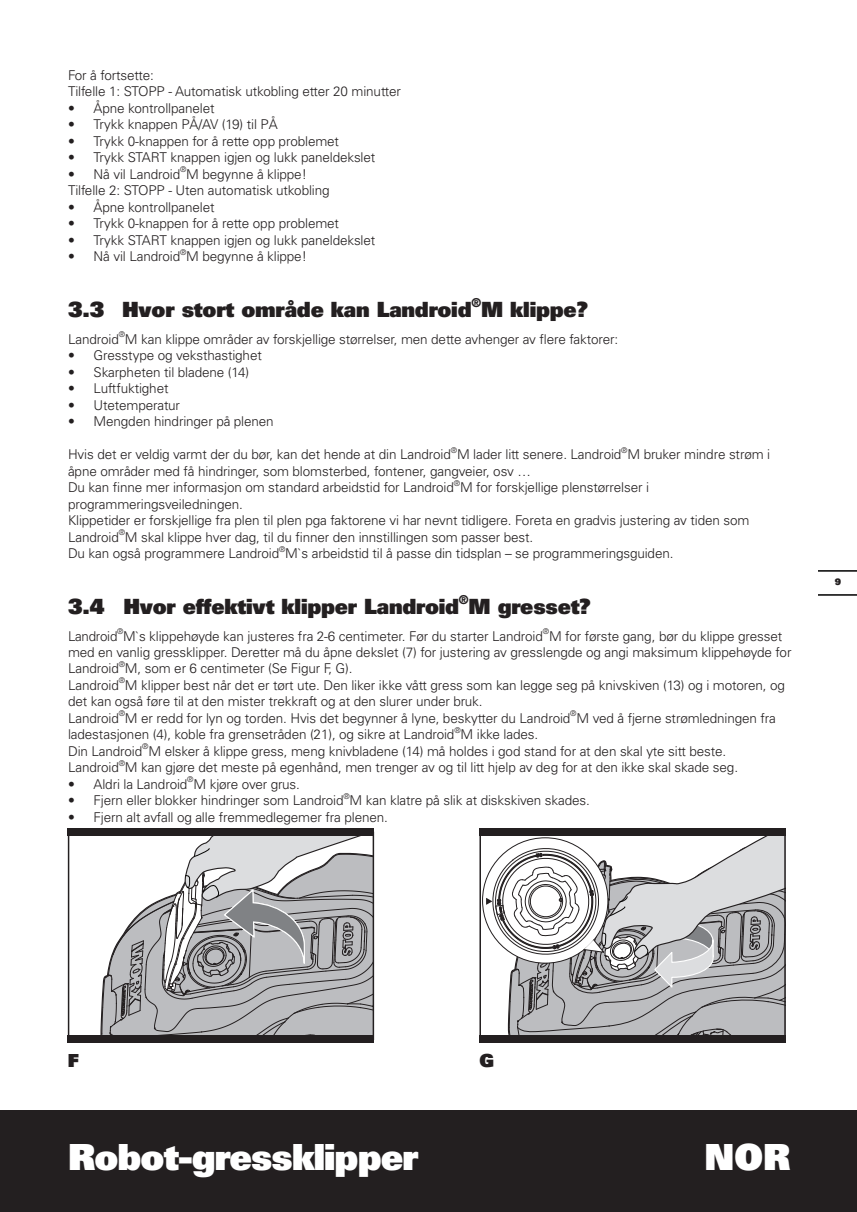
<style>
.page{position:relative;width:857px;height:1212px;background:#fff}
.page>*{position:absolute;margin:0;border:0;box-sizing:border-box;transform-origin:0 0}
.t1{font:900 36px "Univers";letter-spacing:-.025em;color:#fff}
.t2{font:900 21px "Univers";letter-spacing:-.01em;color:#231f20}
.t3{font:900 18px "Univers";color:#231f20}
.t4{font:300 13.5px/16.5px "Univers";letter-spacing:-.01em;color:#231f20}
.t5{font:900 12.3px "Univers";color:#231f20}
.t6{font:900 9px "Univers";color:#231f20}
.t7{font:300 7.8px "Univers";color:#231f20}
</style>
<div class="page">
<div style="left:0;top:1110px;width:857px;height:102px;background:#231f20"></div>
<hr style="left:819px;top:594px;width:38px;height:2px;background:#000">
<hr style="left:819px;top:570px;width:38px;height:2px;background:#000">
<svg style="left:486px;top:836px;width:297px;height:199px"></svg>
<div style="left:479px;top:829px;width:307px;height:7px;background:#231f20"></div>
<div style="left:479px;top:1035px;width:307px;height:8px;background:#231f20"></div>
<svg style="left:101px;top:836px;width:270px;height:199px"></svg>
<div style="left:68px;top:829px;width:306px;height:7px;background:#231f20"></div>
<div style="left:68px;top:1035px;width:306px;height:8px;background:#231f20"></div>
<p class="t4" style="left:68px;top:67px;width:334px">For å fortsette:<br>Tilfelle 1: STOPP - Automatisk utkobling etter 20 minutter</p>
<p class="t4" style="left:68px;top:100px;width:148px">• Åpne kontrollpanelet</p>
<p class="t4" style="left:68px;top:116px;width:211px">• Trykk knappen PÅ/AV (19) til PÅ</p>
<p class="t4" style="left:68px;top:133px;width:272px">• Trykk 0-knappen for å rette opp problemet</p>
<p class="t4" style="left:68px;top:149px;width:309px">• Trykk START knappen igjen og lukk paneldekslet</p>
<p class="t4" style="left:68px;top:166px;width:114px">• Nå vil Landroid</p>
<p class="t7" style="left:180px;top:165px;width:8px">®</p>
<p class="t4" style="left:68px;top:166px;width:263px;text-indent:118px">M begynne å klippe!<br>Tilfelle 2: STOPP - Uten automatisk utkobling</p>
<p class="t4" style="left:68px;top:199px;width:148px">• Åpne kontrollpanelet</p>
<p class="t4" style="left:68px;top:215px;width:272px">• Trykk 0-knappen for å rette opp problemet</p>
<p class="t4" style="left:68px;top:232px;width:309px">• Trykk START knappen igjen og lukk paneldekslet</p>
<p class="t4" style="left:68px;top:248px;width:114px">• Nå vil Landroid</p>
<p class="t7" style="left:180px;top:247px;width:8px">®</p>
<p class="t4" style="left:186px;top:248px;width:122px">M begynne å klippe!</p>
<h2 class="t2" style="left:68px;top:296px;width:405px">3.3 Hvor stort område kan Landroid</h2>
<p class="t5" style="left:471px;top:294px;width:11px">®</p>
<h2 class="t2" style="left:481px;top:296px;width:108px">M klippe?</h2>
<p class="t4" style="left:68px;top:331px;width:52px">Landroid</p>
<p class="t7" style="left:119px;top:330px;width:8px">®</p>
<p class="t4" style="left:125px;top:331px;width:495px">M kan klippe områder av forskjellige størrelser, men dette avhenger av flere faktorer:</p>
<p class="t4" style="left:68px;top:347px;width:195px">• Gresstype og veksthastighet</p>
<p class="t4" style="left:68px;top:364px;width:183px">• Skarpheten til bladene (14)</p>
<p class="t4" style="left:68px;top:380px;width:102px">• Luftfuktighet</p>
<p class="t4" style="left:68px;top:397px;width:114px">• Utetemperatur</p>
<p class="t4" style="left:68px;top:413px;width:207px">• Mengden hindringer på plenen</p>
<p class="t4" style="left:68px;top:446px;width:384px">Hvis det er veldig varmt der du bør, kan det hende at din Landroid</p>
<p class="t7" style="left:451px;top:445px;width:8px">®</p>
<p class="t4" style="left:457px;top:446px;width:166px">M lader litt senere. Landroid</p>
<p class="t7" style="left:621px;top:445px;width:8px">®</p>
<p class="t4" style="left:627px;top:446px;width:144px">M bruker mindre strøm i</p>
<p class="t4" style="left:68px;top:463px;width:464px">åpne områder med få hindringer, som blomsterbed, fontener, gangveier, osv …<br>Du kan finne mer informasjon om standard arbeidstid for Landroid</p>
<p class="t7" style="left:454px;top:478px;width:8px">®</p>
<p class="t4" style="left:460px;top:479px;width:190px">M for forskjellige plenstørrelser i</p>
<p class="t4" style="left:68px;top:496px;width:683px">programmeringsveiledningen.<br>Klippetider er forskjellige fra plen til plen pga faktorene vi har nevnt tidligere. Foreta en gradvis justering av tiden som<br>Landroid</p>
<p class="t7" style="left:119px;top:528px;width:8px">®</p>
<p class="t4" style="left:68px;top:529px;width:467px;text-indent:57px">M skal klippe hver dag, til du finner den innstillingen som passer best.<br>Du kan også programmere Landroid</p>
<p class="t7" style="left:279px;top:544px;width:8px">®</p>
<p class="t4" style="left:285px;top:545px;width:390px">M`s arbeidstid til å passe din tidsplan – se programmeringsguiden.</p>
<h2 class="t2" style="left:68px;top:593px;width:393px">3.4 Hvor effektivt klipper Landroid</h2>
<p class="t5" style="left:459px;top:591px;width:11px">®</p>
<h2 class="t2" style="left:469px;top:593px;width:124px">M gresset?</h2>
<p class="t4" style="left:68px;top:628px;width:476px">Landroid M`s klippehøyde kan justeres fra 2-6 centimeter. Før du starter Landroid</p>
<p class="t7" style="left:117px;top:627px;width:8px">®</p>
<p class="t7" style="left:543px;top:627px;width:8px">®</p>
<p class="t4" style="left:68px;top:628px;width:725px;text-indent:481px">M for første gang, bør du klippe gresset med en vanlig gressklipper. Deretter må du åpne dekslet (7) for justering av gresslengde og angi maksimum klippehøyde for<br>Landroid</p>
<p class="t7" style="left:119px;top:659px;width:8px">®</p>
<p class="t4" style="left:125px;top:660px;width:229px">M, som er 6 centimeter (Se Figur F, G).</p>
<p class="t4" style="left:68px;top:677px;width:52px">Landroid</p>
<p class="t7" style="left:119px;top:676px;width:8px">®</p>
<p class="t4" style="left:68px;top:677px;width:718px;text-indent:57px">M klipper best når det er tørt ute. Den liker ikke vått gress som kan legge seg på knivskiven (13) og i motoren, og det kan også føre til at den mister trekkraft og at den slurer under bruk.<br>Landroid</p>
<p class="t7" style="left:119px;top:709px;width:8px">®</p>
<p class="t4" style="left:125px;top:710px;width:447px">M er redd for lyn og torden. Hvis det begynner å lyne, beskytter du Landroid</p>
<p class="t7" style="left:570px;top:709px;width:8px">®</p>
<p class="t4" style="left:576px;top:710px;width:201px">M ved å fjerne strømledningen fra</p>
<p class="t4" style="left:68px;top:726px;width:388px">ladestasjonen (4), koble fra grensetråden (21), og sikre at Landroid</p>
<p class="t7" style="left:454px;top:725px;width:8px">®</p>
<p class="t4" style="left:460px;top:726px;width:79px">M ikke lades.</p>
<p class="t4" style="left:68px;top:743px;width:76px">Din Landroid</p>
<p class="t7" style="left:142px;top:742px;width:8px">®</p>
<p class="t4" style="left:148px;top:743px;width:579px">M elsker å klippe gress, meng knivbladene (14) må holdes i god stand for at den skal yte sitt beste.</p>
<p class="t4" style="left:68px;top:759px;width:52px">Landroid</p>
<p class="t7" style="left:119px;top:758px;width:8px">®</p>
<p class="t4" style="left:125px;top:759px;width:615px">M kan gjøre det meste på egenhånd, men trenger av og til litt hjelp av deg for at den ikke skal skade seg.</p>
<p class="t4" style="left:68px;top:776px;width:121px">• Aldri la Landroid</p>
<p class="t7" style="left:187px;top:775px;width:8px">®</p>
<p class="t4" style="left:193px;top:776px;width:108px">M kjøre over grus.</p>
<p class="t4" style="left:68px;top:792px;width:523px">• Fjern eller blokker hindringer som Landroid M kan klatre på slik at diskskiven skades.</p>
<p class="t7" style="left:343px;top:791px;width:8px">®</p>
<p class="t4" style="left:68px;top:809px;width:321px">• Fjern alt avfall og alle fremmedlegemer fra plenen.</p>
<p class="t6" style="left:834px;top:576px;width:8px">9</p>
<h3 class="t3" style="left:68px;top:1048px;width:12px">F</h3>
<h3 class="t3" style="left:479px;top:1048px;width:16px">G</h3>
<h1 class="t1" style="left:68px;top:1133px;width:352px">Robot-gressklipper</h1>
<h1 class="t1" style="left:704px;top:1133px;width:87px">NOR</h1>
</div>
